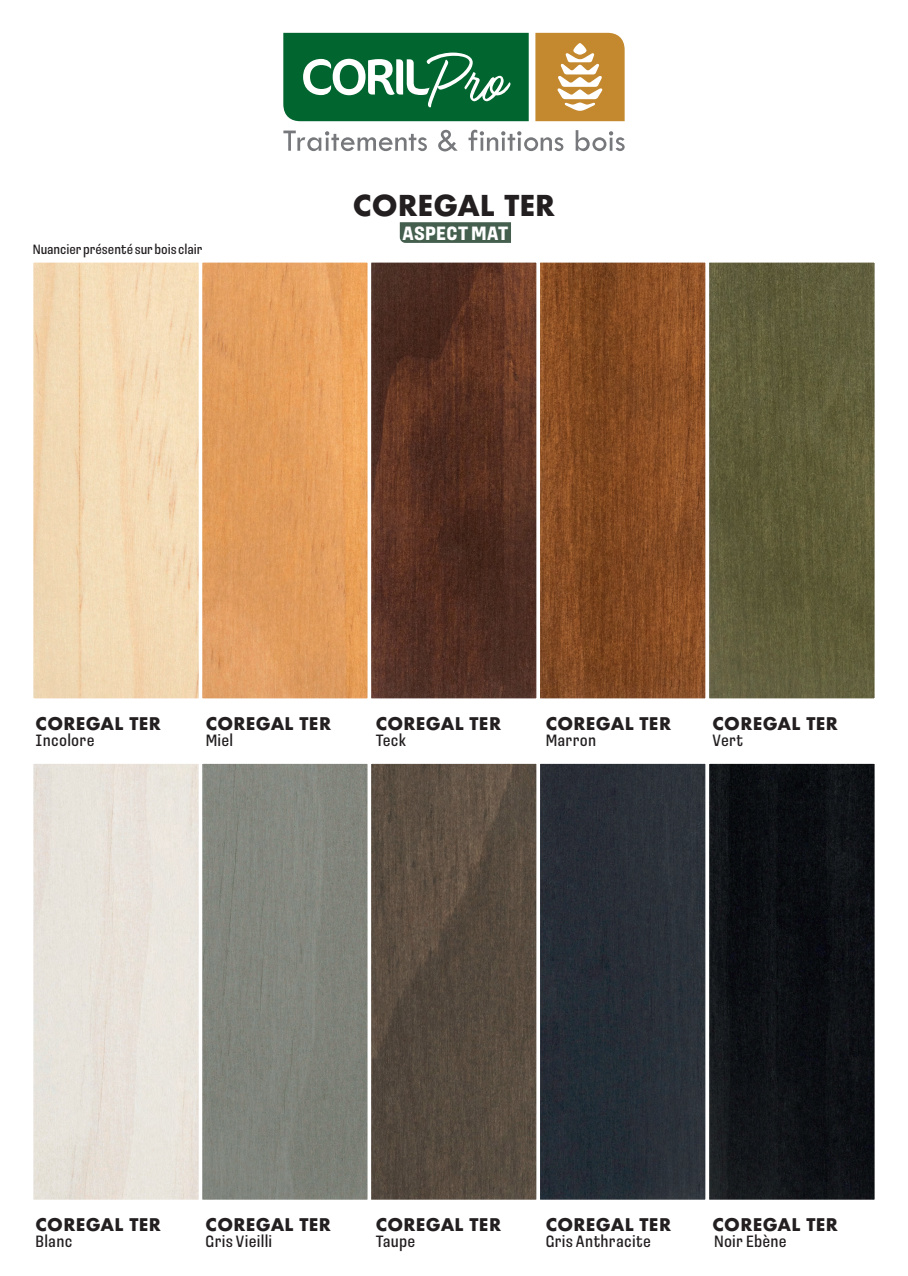
<style>
.page{position:relative;width:908px;height:1276px;background:#fff}
.page>*{position:absolute;margin:0;border:0;box-sizing:border-box;transform-origin:0 0}
.t1{font:700 28px "Futura";color:#231f20}
.t2{font:700 20px "Loos Compressed";letter-spacing:.005em;color:#fff}
.t3{font:700 17px "Futura";letter-spacing:.02em;color:#231f20}
.t4{font:17px "Loos Compressed";letter-spacing:.015em;color:#231f20}
.t5{font:14px "Loos Compressed";letter-spacing:-.005em;color:#231f20}
</style>
<div class="page">
<img style="left:34px;top:263px;width:839px;height:435px">
<div style="left:30px;top:259px;width:172px;height:443px;border:3px solid #fff"></div>
<img style="left:34px;top:764px;width:839px;height:435px">
<div style="left:30px;top:760px;width:172px;height:443px;border:3px solid #fff"></div>
<div style="left:199px;top:259px;width:172px;height:443px;border:3px solid #fff"></div>
<div style="left:199px;top:760px;width:172px;height:443px;border:3px solid #fff"></div>
<div style="left:367px;top:259px;width:172px;height:443px;border:3px solid #fff"></div>
<div style="left:367px;top:760px;width:172px;height:443px;border:3px solid #fff"></div>
<div style="left:536px;top:259px;width:172px;height:443px;border:3px solid #fff"></div>
<div style="left:705px;top:259px;width:172px;height:443px;border:3px solid #fff"></div>
<div style="left:536px;top:760px;width:172px;height:443px;border:3px solid #fff"></div>
<div style="left:705px;top:760px;width:172px;height:443px;border:3px solid #fff"></div>
<svg style="left:399px;top:222px;width:112px;height:21px;background:#486351"></svg>
<svg style="left:535px;top:33px;width:89px;height:88px;background:#cd9c51"></svg>
<svg style="left:283px;top:33px;width:245px;height:88px;background:#277c4e"></svg>
<svg style="left:283px;top:131px;width:143px;height:20px"></svg>
<svg style="left:438px;top:130px;width:19px;height:21px"></svg>
<svg style="left:468px;top:130px;width:95px;height:21px"></svg>
<svg style="left:575px;top:130px;width:49px;height:21px"></svg>
<p class="t5" style="left:33px;top:240px;width:171px">Nuancier présenté sur bois clair</p>
<h1 class="t1" style="left:352px;top:185px;width:204px">COREGAL TER</h1>
<p class="t2" style="left:402px;top:219px;width:107px">ASPECT MAT</p>
<p class="t3" style="left:36px;top:711px;width:127px">COREGAL TER</p>
<p class="t4" style="left:36px;top:729px;width:60px">Incolore</p>
<p class="t3" style="left:205px;top:711px;width:127px">COREGAL TER</p>
<p class="t4" style="left:205px;top:729px;width:29px">Miel</p>
<p class="t3" style="left:375px;top:711px;width:127px">COREGAL TER</p>
<p class="t4" style="left:375px;top:729px;width:32px">Teck</p>
<p class="t3" style="left:545px;top:711px;width:127px">COREGAL TER</p>
<p class="t4" style="left:545px;top:729px;width:52px">Marron</p>
<p class="t3" style="left:712px;top:711px;width:127px">COREGAL TER</p>
<p class="t4" style="left:712px;top:729px;width:32px">Vert</p>
<p class="t3" style="left:36px;top:1212px;width:127px">COREGAL TER</p>
<p class="t4" style="left:36px;top:1230px;width:38px">Blanc</p>
<p class="t3" style="left:205px;top:1212px;width:127px">COREGAL TER</p>
<p class="t4" style="left:205px;top:1230px;width:68px">Gris Vieilli</p>
<p class="t3" style="left:375px;top:1212px;width:127px">COREGAL TER</p>
<p class="t4" style="left:375px;top:1230px;width:41px">Taupe</p>
<p class="t3" style="left:545px;top:1212px;width:127px">COREGAL TER</p>
<p class="t4" style="left:545px;top:1230px;width:107px">Gris Anthracite</p>
<p class="t3" style="left:712px;top:1212px;width:127px">COREGAL TER</p>
<p class="t4" style="left:713px;top:1230px;width:74px">Noir Ebène</p>
</div>
